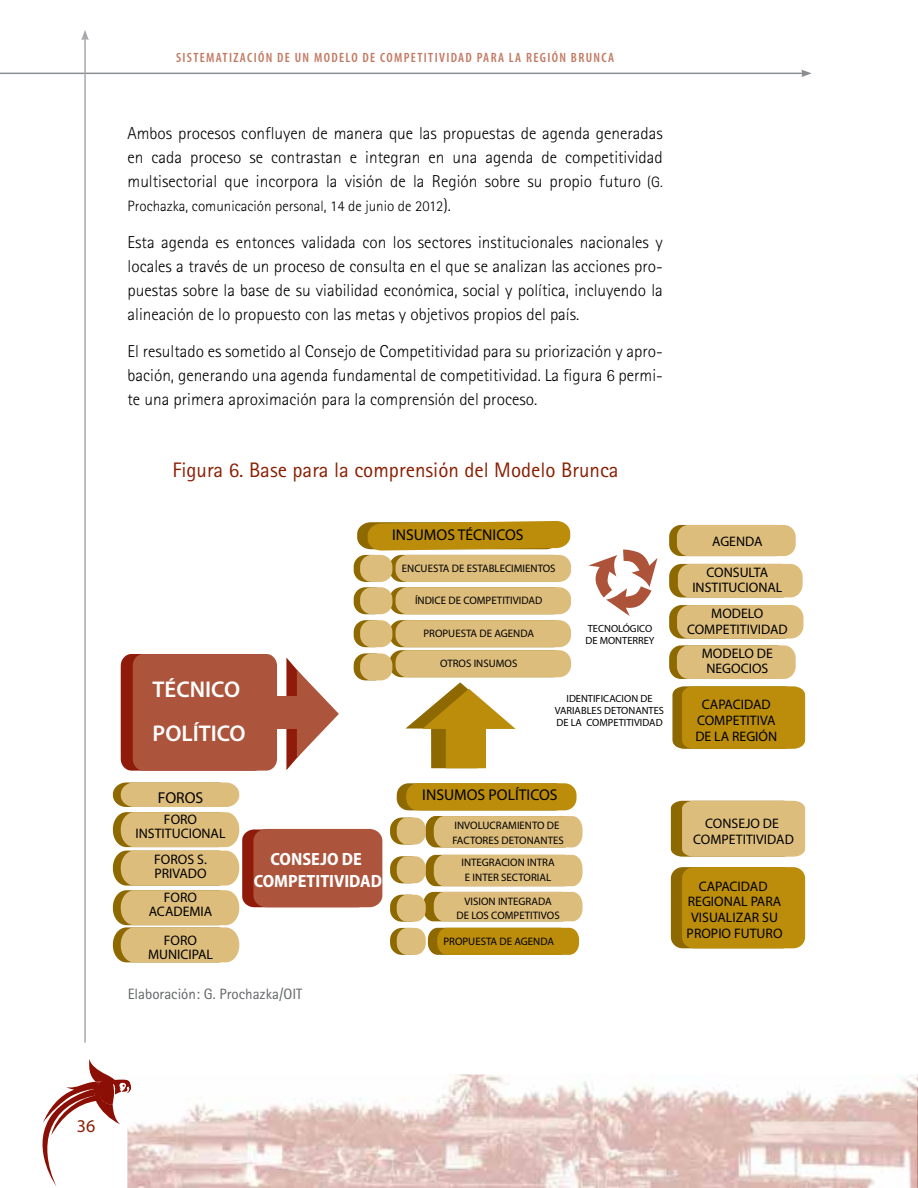
<style>
.page{position:relative;width:918px;height:1188px;background:#fff}
.page>*{position:absolute;margin:0;border:0;box-sizing:border-box;transform-origin:0 0}
.t1{font:600 22.8px/44.1px "Myriad Pro";color:#fff}
.t2{font:21px "Rotis Sans Serif Std";color:#8a1f03}
.t3{font:18px "Myriad Pro";color:#8a1f03}
.t4{font:700 semi-condensed 17.7px/21.3px "Myriad Pro";color:#fff;text-align:center}
.t5{font:300 17.25px/24px "Rotis Sans Serif Std";color:#000;text-align:justify}
.t6{font:15.75px "Myriad Pro";color:#000}
.t7{font:15.6px "Myriad Pro";color:#000}
.t8{font:300 15px "Rotis Sans Serif Std";color:#000}
.t9{font:15px "Rotis Sans Serif Std";color:#636466}
.t10{font:13.8px/15.8px "Myriad Pro";color:#000;text-align:center}
.t11{font:600 condensed 13.5px "Myriad Pro";letter-spacing:.1em;color:#c27961}
.t12{font:10.8px/14.9px "Myriad Pro";color:#000;text-align:center}
.t13{font:10.5px/12px "Myriad Pro";color:#000}
.s1{font-size:15px}
.s2{font-size:17.25px}
</style>
<div class="page">
<hr style="left:0;top:73px;width:804px;height:1px;background:#8b8e90">
<svg style="left:801px;top:70px;width:11px;height:7px"></svg>
<hr style="left:84px;top:38px;width:2px;height:1005px;background:#a7a9ac">
<svg style="left:81px;top:30px;width:8px;height:10px"></svg>
<img style="left:127px;top:1074px;width:790px;height:114px">
<svg style="left:42px;top:1059px;width:90px;height:128px"></svg>
<img style="left:917px;top:1074px;width:1px;height:114px">
<div style="left:397px;top:783px;width:170px;height:27px;background:#8d6900;border-radius:12px"></div>
<div style="left:121px;top:654px;width:144px;height:117px;background:#8f1b0a;border-radius:11px"></div>
<div style="left:669px;top:525px;width:119px;height:31px;background:#8d6900;border-radius:12px"></div>
<div style="left:677px;top:525px;width:119px;height:31px;background:#ddbd7c;border-radius:12px"></div>
<div style="left:669px;top:564px;width:125px;height:33px;background:#8d6900;border-radius:13px"></div>
<div style="left:678px;top:564px;width:125px;height:33px;background:#ddbd7c;border-radius:13px"></div>
<div style="left:669px;top:605px;width:127px;height:34px;background:#8d6900;border-radius:13px"></div>
<div style="left:677px;top:605px;width:126px;height:34px;background:#ddbd7c;border-radius:13px"></div>
<div style="left:669px;top:645px;width:119px;height:34px;background:#8d6900;border-radius:12px"></div>
<div style="left:677px;top:645px;width:119px;height:34px;background:#ddbd7c;border-radius:12px"></div>
<div style="left:253px;top:829px;width:129px;height:78px;background:#ad553c;border-radius:12px"></div>
<div style="left:133px;top:654px;width:144px;height:117px;background:#ad553c;border-radius:11px"></div>
<svg style="left:113px;top:783px;width:257px;height:179px"></svg>
<svg style="left:389px;top:555px;width:176px;height:27px"></svg>
<svg style="left:357px;top:521px;width:213px;height:30px;background:#be9622"></svg>
<svg style="left:389px;top:587px;width:176px;height:27px"></svg>
<svg style="left:389px;top:620px;width:176px;height:27px"></svg>
<svg style="left:389px;top:650px;width:176px;height:27px"></svg>
<div style="left:396px;top:555px;width:175px;height:27px;background:#ddbd7c;border-radius:12px"></div>
<div style="left:396px;top:587px;width:175px;height:27px;background:#ddbd7c;border-radius:12px"></div>
<div style="left:396px;top:620px;width:175px;height:27px;background:#ddbd7c;border-radius:12px"></div>
<div style="left:396px;top:650px;width:175px;height:27px;background:#ddbd7c;border-radius:12px"></div>
<svg style="left:416px;top:807px;width:167px;height:40px"></svg>
<svg style="left:425px;top:855px;width:158px;height:31px;background:#d9ba79"></svg>
<div style="left:406px;top:783px;width:171px;height:27px;background:#bb8d0a;border-radius:12px"></div>
<svg style="left:423px;top:892px;width:160px;height:29px;background:#d9b977"></svg>
<svg style="left:428px;top:928px;width:151px;height:27px;background:#b98d0f"></svg>
<div style="left:671px;top:867px;width:123px;height:81px;background:#8d6900;border-radius:12px"></div>
<div style="left:682px;top:867px;width:123px;height:81px;background:#bb8d0a;border-radius:12px"></div>
<svg style="left:671px;top:801px;width:134px;height:56px;background:#d6b673"></svg>
<svg style="left:406px;top:682px;width:110px;height:86px"></svg>
<div style="left:354px;top:555px;width:32px;height:27px;background:#8d6900;border-radius:12px"></div>
<div style="left:354px;top:587px;width:32px;height:27px;background:#8d6900;border-radius:12px"></div>
<div style="left:354px;top:620px;width:32px;height:27px;background:#8d6900;border-radius:12px"></div>
<div style="left:354px;top:653px;width:32px;height:27px;background:#8d6900;border-radius:12px"></div>
<div style="left:360px;top:555px;width:32px;height:27px;background:#ddbd7c;border-radius:12px"></div>
<div style="left:360px;top:587px;width:32px;height:27px;background:#ddbd7c;border-radius:12px"></div>
<div style="left:360px;top:620px;width:32px;height:27px;background:#ddbd7c;border-radius:12px"></div>
<div style="left:360px;top:653px;width:32px;height:27px;background:#ddbd7c;border-radius:12px"></div>
<svg style="left:390px;top:818px;width:32px;height:27px"></svg>
<svg style="left:390px;top:856px;width:32px;height:27px"></svg>
<svg style="left:390px;top:895px;width:32px;height:27px"></svg>
<svg style="left:390px;top:928px;width:32px;height:27px"></svg>
<div style="left:397px;top:818px;width:29px;height:27px;background:#ddbd7c;border-radius:11px"></div>
<div style="left:397px;top:856px;width:29px;height:27px;background:#ddbd7c;border-radius:11px"></div>
<div style="left:397px;top:895px;width:29px;height:27px;background:#ddbd7c;border-radius:11px"></div>
<div style="left:397px;top:928px;width:29px;height:27px;background:#ddbd7c;border-radius:11px"></div>
<svg style="left:286px;top:658px;width:53px;height:112px"></svg>
<div style="left:253px;top:696px;width:44px;height:33px;background:#ad553c"></div>
<svg style="left:569px;top:671px;width:236px;height:78px"></svg>
<div style="left:569px;top:695px;width:83px;height:7px;background:#fff"></div>
<div style="left:569px;top:707px;width:95px;height:7px;background:#fff"></div>
<div style="left:569px;top:719px;width:93px;height:7px;background:#fff"></div>
<svg style="left:588px;top:549px;width:70px;height:67px"></svg>
<p class="t11" style="left:176px;top:49px;width:440px">SISTEMATIZACIÓN DE UN MODELO DE COMPETITIVIDAD PARA LA REGIÓN BRUNCA</p>
<p class="t5" style="left:128px;top:122px;width:537px">Ambos procesos confluyen de manera que las propuestas de agenda generadas en cada proceso se contrastan e integran en una agenda de competitividad multisectorial que incorpora la visión de la Región sobre su propio futuro <span class="s1">(G.</span></p>
<p class="t8" style="left:128px;top:198px;width:325px">Prochazka, comunicación personal, 14 de junio de 2012<span class="s2">).</span></p>
<p class="t5" style="left:128px;top:230px;width:537px">Esta agenda es entonces validada con los sectores institucionales nacionales y locales a través de un proceso de consulta en el que se analizan las acciones pro&shy;puestas sobre la base de su viabilidad económica, social y política, incluyendo la alineación de lo propuesto con las metas y objetivos propios del país.</p>
<p class="t5" style="left:128px;top:339px;width:537px">El resultado es sometido al Consejo de Competitividad para su priorización y apro&shy;bación, generando una agenda fundamental de competitividad. La figura 6 permi&shy;te una primera aproximación para la comprensión del proceso.</p>
<p class="t2" style="left:172px;top:458px;width:448px">Figura 6. Base para la comprensión del Modelo Brunca</p>
<p class="t7" style="left:392px;top:525px;width:133px">INSUMOS TÉCNICOS</p>
<p class="t12" style="left:402px;top:560px;width:155px">ENCUESTA DE ESTABLECIMIENTOS</p>
<h1 class="t1" style="left:153px;top:667px;width:95px">TÉCNICO<br>POLÍTICO</h1>
<p class="t12" style="left:415px;top:593px;width:129px">ÍNDICE DE COMPETITIVIDAD</p>
<p class="t12" style="left:423px;top:626px;width:112px">PROPUESTA DE AGENDA</p>
<p class="t12" style="left:440px;top:656px;width:79px">OTROS INSUMOS</p>
<p class="t13" style="left:585px;top:622px;width:71px">TECNOLÓGICO<br>DE MONTERREY</p>
<p class="t13" style="left:555px;top:692px;width:111px;text-align:center">IDENTIFICACION DE<br>VARIABLES DETONANTES<br>DE LA COMPETITIVIDAD</p>
<p class="t6" style="left:158px;top:788px;width:47px">FOROS</p>
<p class="t7" style="left:422px;top:786px;width:137px">INSUMOS POLÍTICOS</p>
<p class="t10" style="left:136px;top:813px;width:92px;line-height:13.8px">FORO<br>INSTITUCIONAL</p>
<p class="t10" style="left:154px;top:852px;width:54px;line-height:13.8px;text-align:left">FOROS S.<br>PRIVADO</p>
<p class="t10" style="left:149px;top:890px;width:65px;line-height:13.8px">FORO<br>ACADEMIA</p>
<p class="t10" style="left:148px;top:933px;width:66px;line-height:13.8px">FORO<br>MUNICIPAL</p>
<p class="t12" style="left:453px;top:818px;width:113px;text-align:left">INVOLUCRAMIENTO DE<br>FACTORES DETONANTES</p>
<p class="t12" style="left:461px;top:855px;width:95px">INTEGRACION INTRA<br>E INTER SECTORIAL</p>
<p class="t12" style="left:457px;top:893px;width:105px">VISION INTEGRADA<br>DE LOS COMPETITIVOS</p>
<p class="t12" style="left:443px;top:933px;width:112px">PROPUESTA DE AGENDA</p>
<p class="t4" style="left:254px;top:848px;width:130px">CONSEJO DE<br>COMPETITIVIDAD</p>
<p class="t9" style="left:128px;top:985px;width:176px">Elaboración: G. Prochazka/OIT</p>
<p class="t10" style="left:712px;top:533px;width:52px">AGENDA</p>
<p class="t10" style="left:692px;top:564px;width:92px">CONSULTA<br>INSTITUCIONAL</p>
<p class="t10" style="left:687px;top:605px;width:102px">MODELO<br>COMPETITIVIDAD</p>
<p class="t10" style="left:702px;top:646px;width:73px;line-height:14.9px">MODELO DE<br>NEGOCIOS</p>
<p class="t10" style="left:695px;top:696px;width:83px">CAPACIDAD<br>COMPETITIVA<br>DE LA REGIÓN</p>
<p class="t10" style="left:693px;top:815px;width:102px">CONSEJO DE<br>COMPETITIVIDAD</p>
<p class="t10" style="left:687px;top:878px;width:97px">CAPACIDAD<br>REGIONAL PARA<br>VISUALIZAR SU<br>PROPIO FUTURO</p>
<p class="t3" style="left:77px;top:1115px;width:20px">36</p>
</div>
